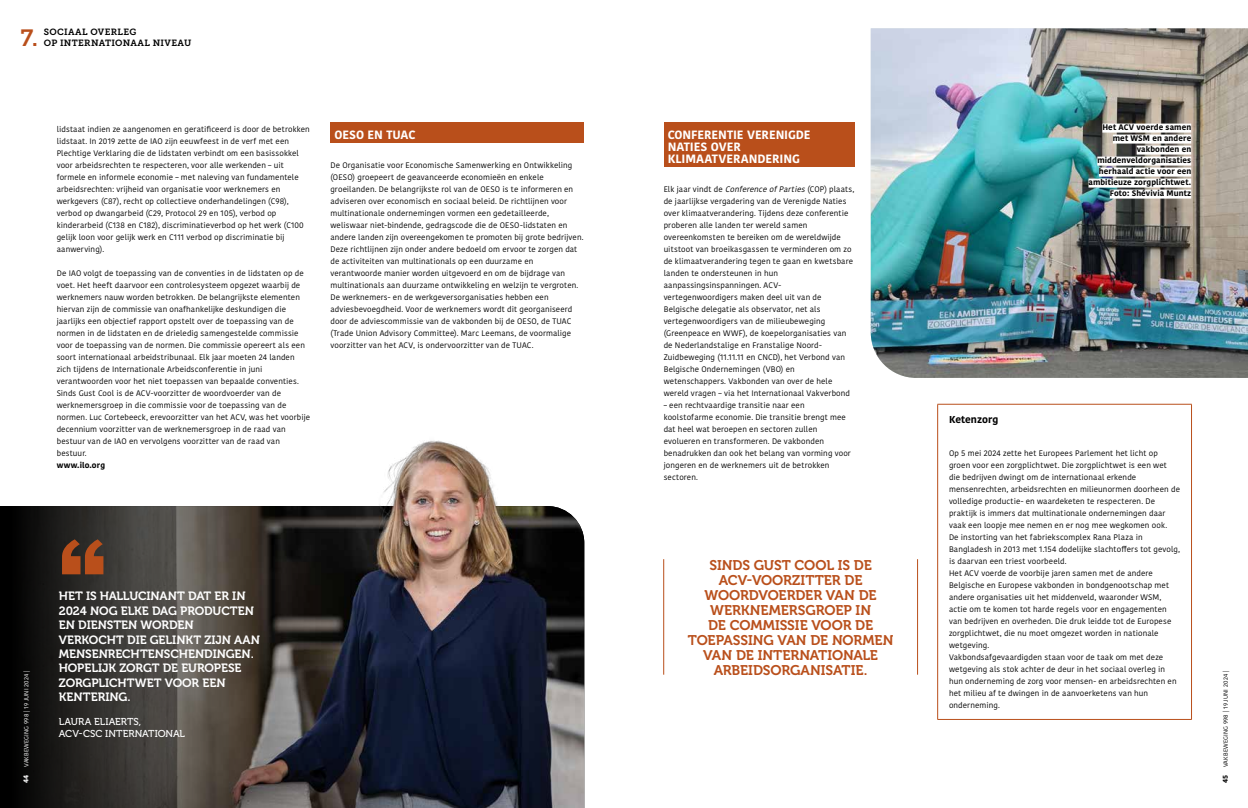
<style>
.page{position:relative;width:1248px;height:808px;background:#fff}
.page>*{position:absolute;margin:0;border:0;box-sizing:border-box;transform-origin:0 0}
.t1{font:147.8px "Balboa Plus Fill";color:#b94f1b}
.t2{font:23.4px "Museo Slab 700";color:#b94f1b}
.t3{font:14px/15px "Museo 700";letter-spacing:-.005em;color:#b94f1b;text-align:center}
.t4{font:12px/14.4px "Museo 700";letter-spacing:-.005em;color:#fff}
.t5{font:700 12px/12px "Kohinoor Bangla";letter-spacing:-.005em;color:#fff}
.t6{font:10px/12px "Museo 500";color:#fff}
.t7{font:700 10px "Kohinoor Bangla";color:#000}
.t8{font:9px "Museo Slab 700";letter-spacing:.03em;color:#000}
.t9{font:8px/12px "Kohinoor Bangla";letter-spacing:.015em;color:#000}
.t10{font:700 8px/11px "Kohinoor Bangla";letter-spacing:.01em;color:#000;text-align:right}
.t11{font:6px "Kohinoor Bangla";letter-spacing:.02em;color:#000}
.t12{font:6px "Kohinoor Bangla";letter-spacing:.02em;color:#fff}
.s1{font-weight:700;font-size:7px}
.s2{font-style:italic}
</style>
<div class="page">
<div style="left:330px;top:122px;width:254px;height:20px;background:#b94f1b"></div>
<img style="left:351px;top:506px;width:233px;height:302px">
<hr style="left:937px;top:404px;width:254px;height:1px;background:#b94f1b">
<hr style="left:937px;top:404px;width:1px;height:315px;background:#b94f1b">
<hr style="left:1191px;top:404px;width:1px;height:315px;background:#b94f1b">
<hr style="left:937px;top:719px;width:254px;height:1px;background:#b94f1b">
<hr style="left:663px;top:559px;width:1px;height:116px;background:#b94f1b">
<hr style="left:917px;top:559px;width:1px;height:116px;background:#b94f1b">
<svg style="left:0;top:506px;width:351px;height:302px;background:#363330"></svg>
<img style="left:343px;top:440px;width:191px;height:109px">
<img style="left:870px;top:28px;width:377px;height:350px">
<div style="left:1102px;top:124px;width:89px;height:9px;background:#fff"></div>
<div style="left:1112px;top:135px;width:79px;height:9px;background:#fff"></div>
<div style="left:1136px;top:146px;width:55px;height:9px;background:#fff"></div>
<div style="left:1097px;top:157px;width:94px;height:9px;background:#fff"></div>
<div style="left:1098px;top:168px;width:93px;height:9px;background:#fff"></div>
<div style="left:1088px;top:179px;width:103px;height:9px;background:#fff"></div>
<div style="left:1109px;top:190px;width:82px;height:9px;background:#fff"></div>
<div style="left:663px;top:122px;width:191px;height:44px;background:#b94f1b"></div>
<p class="t8" style="left:44px;top:27px;width:94px">SOCIAAL OVERLEG</p>
<h2 class="t2" style="left:21px;top:25px;width:19px">7.</h2>
<p class="t8" style="left:44px;top:38px;width:149px">OP INTERNATIONAAL NIVEAU</p>
<p class="t9" style="left:57px;top:123px;width:254px">lidstaat indien ze aangenomen en geratificeerd is door de betrokken lidstaat. In 2019 zette de IAO zijn eeuwfeest in de verf met een Plechtige Verklaring die de lidstaten verbindt om een basissokkel voor arbeidsrechten te respecteren, voor alle werkenden – uit formele en informele economie – met naleving van fundamentele arbeidsrechten: vrijheid van organisatie voor werknemers en werkgevers (C87), recht op collectieve onderhandelingen (C98), verbod op dwangarbeid (C29, Protocol 29 en 105), verbod op kinderarbeid (C138 en C182), discriminatieverbod op het werk (C100 gelijk loon voor gelijk werk en C111 verbod op discriminatie bij aanwerving).</p>
<p class="t9" style="left:57px;top:267px;width:255px">De IAO volgt de toepassing van de conventies in de lidstaten op de voet. Het heeft daarvoor een controlesysteem opgezet waarbij de werknemers nauw worden betrokken. De belangrijkste elementen hiervan zijn de commissie van onafhankelijke deskundigen die jaarlijks een objectief rapport opstelt over de toepassing van de normen in de lidstaten en de drieledig samengestelde commissie voor de toepassing van de normen. Die commissie opereert als een soort internationaal arbeidstribunaal. Elk jaar moeten 24 landen zich tijdens de Internationale Arbeidsconferentie in juni verantwoorden voor het niet toepassen van bepaalde conventies.<br>Sinds Gust Cool is de ACV-voorzitter de woordvoerder van de werknemersgroep in die commissie voor de toepassing van de normen. Luc Cortebeeck, erevoorzitter van het ACV, was het voorbije decennium voorzitter van de werknemersgroep in de raad van bestuur van de IAO en vervolgens voorzitter van de raad van bestuur.</p>
<p class="t10" style="left:57px;top:459px;width:50px">www.ilo.org</p>
<h3 class="t5" style="left:334px;top:128px;width:82px">OESO EN TUAC</h3>
<p class="t9" style="left:330px;top:159px;width:255px">De Organisatie voor Economische Samenwerking en Ontwikkeling (OESO) groepeert de geavanceerde economieën en enkele groeilanden. De belangrijkste rol van de OESO is te informeren en adviseren over economisch en sociaal beleid. De richtlijnen voor multinationale ondernemingen vormen een gedetailleerde, weliswaar niet-bindende, gedragscode die de OESO-lidstaten en andere landen zijn overeengekomen te promoten bij grote bedrijven.<br>Deze richtlijnen zijn onder andere bedoeld om ervoor te zorgen dat de activiteiten van multinationals op een duurzame en verantwoorde manier worden uitgevoerd en om de bijdrage van multinationals aan duurzame ontwikkeling en welzijn te vergroten.<br>De werknemers- en de werkgeversorganisaties hebben een adviesbevoegdheid. Voor de werknemers wordt dit georganiseerd door de adviescommissie van de vakbonden bij de OESO, de TUAC (Trade Union Advisory Committee). Marc Leemans, de voormalige voorzitter van het ACV, is ondervoorzitter van de TUAC.</p>
<p class="t12" style="left:22px;top:783px;width:114px;rotate:-90deg"><span class="s1">44</span> VAKBEWEGING 998 | 19 JUNI 2024 |</p>
<h1 class="t1" style="left:57px;top:520px;width:64px">“</h1>
<h3 class="t4" style="left:59px;top:589px;width:203px">HET IS HALLUCINANT DAT ER IN<br>2024 NOG ELKE DAG PRODUCTEN<br>EN DIENSTEN WORDEN<br>VERKOCHT DIE GELINKT ZIJN AAN<br>MENSENRECHTENSCHENDINGEN.<br>HOPELIJK ZORGT DE EUROPESE<br>ZORGPLICHTWET VOOR EEN<br>KENTERING.</h3>
<p class="t6" style="left:59px;top:716px;width:128px">LAURA ELIAERTS,<br>ACV-CSC INTERNATIONAL</p>
<h3 class="t5" style="left:667px;top:128px;width:144px">CONFERENTIE VERENIGDE<br>NATIES OVER<br>KLIMAATVERANDERING</h3>
<p class="t9" style="left:663px;top:183px;width:192px">Elk jaar vindt de <span class="s2">Conference ofParties</span>(COP) plaats, de jaarlijkse vergadering van de Verenigde Naties over klimaatverandering. Tijdens deze conferentie proberen alle landen ter wereld samen overeenkomsten te bereiken om de wereldwijde uitstoot van broeikasgassen te verminderen om zo de klimaatverandering tegen te gaan en kwetsbare landen te ondersteunen in hun aanpassingsinspanningen. ACV&shy;vertegenwoordigers maken deel uit van de Belgische delegatie als observator, net als vertegenwoordigers van de milieubeweging (Greenpeace en WWF), de koepelorganisaties van de Nederlandstalige en Franstalige Noord-Zuidbeweging (11.11.11 en CNCD), het Verbond van Belgische Ondernemingen (VBO) en wetenschappers. Vakbonden van over de hele wereld vragen – via het Internationaal Vakverbond</p>
<p class="t9" style="left:663px;top:399px;width:189px">– een rechtvaardige transitie naar een koolstofarme economie. Die transitie brengt mee dat heel wat beroepen en sectoren zullen evolueren en transformeren. De vakbonden benadrukken dan ook het belang van vorming voor jongeren en de werknemers uit de betrokken sectoren.</p>
<h3 class="t3" style="left:687px;top:557px;width:207px">SINDS GUST COOL IS DE<br>ACV-VOORZITTER DE<br>WOORDVOERDER VAN DE<br>WERKNEMERSGROEP IN<br>DE COMMISSIE VOOR DE<br>TOEPASSING VAN DE NORMEN<br>VAN DE INTERNATIONALE<br>ARBEIDSORGANISATIE.</h3>
<p class="t10" style="left:1088px;top:121px;width:104px">Het ACV voerde samen met WSM en andere vakbonden en middenveldorganisaties herhaald actie voor een ambitieuze zorgplichtwet.<br>Foto: Shévivia Muntz</p>
<p class="t7" style="left:948px;top:411px;width:51px">Ketenzorg</p>
<p class="t9" style="left:948px;top:447px;width:232px">Op 5 mei 2024 zette het Europees Parlement het licht op groen voor een zorgplichtwet. Die zorgplichtwet is een wet<br>die bedrijven dwingt om de internationaal erkende mensenrechten, arbeidsrechten en milieunormen doorheen de volledige productie- en waardeketen te respecteren. De praktijk is immers dat multinationale ondernemingen daar vaak een loopje mee nemen en er nog mee wegkomen ook.<br>De instorting van het fabriekscomplex Rana Plaza in Bangladesh in 2013 met 1.154 dodelijke slachtoffers tot gevolg, is daarvan een triest voorbeeld.<br>Het ACV voerde de voorbije jaren samen met de andere Belgische en Europese vakbonden in bondgenootschap met andere organisaties uit het middenveld, waaronder WSM, actie om te komen tot harde regels voor en engagementen van bedrijven en overheden. Die druk leidde tot de Europese zorgplichtwet, die nu moet omgezet worden in nationale wetgeving.<br>Vakbondsafgevaardigden staan voor de taak om met deze wetgeving als stok achter de deur in het sociaal overleg in hun onderneming de zorg voor mensen- en arbeidsrechten en het milieu af te dwingen in de aanvoerketens van hun onderneming.</p>
<p class="t11" style="left:1220px;top:783px;width:114px;rotate:-90deg"><span class="s1">45</span> VAKBEWEGING 998 | 19 JUNI 2024 |</p>
</div>
